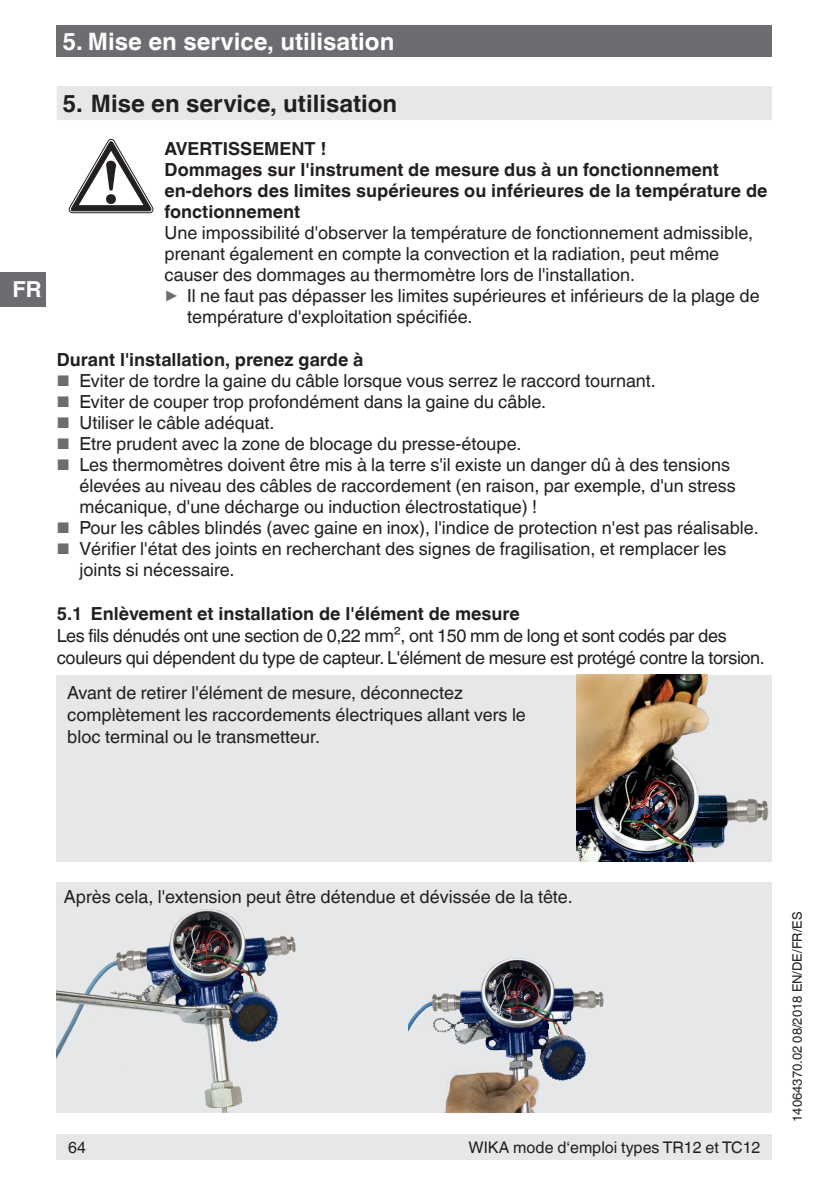
<style>
.page{position:relative;width:840px;height:1191px;background:#fff}
.page>*{position:absolute;margin:0;border:0;box-sizing:border-box;transform-origin:0 0}
.t1{font:700 24px "Helvetica World";color:#231f20}
.t2{font:700 24px "Helvetica World";color:#fff}
.t3{font:700 22px "Helvetica World";color:#fff}
.t4{font:18px/21px "Helvetica World";color:#231f20}
.t5{font:700 18px/21px "Helvetica World";color:#231f20}
.t6{font:18px/22px "Helvetica World";letter-spacing:-.02em;color:#231f20}
.t7{font:16px "Helvetica World";color:#231f20}
.t8{font:13px "Helvetica World";color:#231f20}
.s1{font-size:17.6px;color:#6c6d70}
.s2{font-size:15.4px;color:#6c6d70}
</style>
<div class="page">
<div style="left:57px;top:675px;width:714px;height:186px;background:#e6e7e9"></div>
<div style="left:57px;top:882px;width:714px;height:230px;background:#e6e7e9"></div>
<img style="left:576px;top:675px;width:193px;height:186px">
<img style="left:57px;top:909px;width:239px;height:203px">
<img style="left:408px;top:958px;width:196px;height:154px">
<div style="left:57px;top:26px;width:714px;height:31px;background:#6c6d70"></div>
<div style="left:0;top:272px;width:45px;height:34px;background:#6c6d70"></div>
<div style="left:57px;top:1134px;width:714px;height:25px;background:#e6e7e9"></div>
<div style="left:57px;top:86px;width:714px;height:34px;background:#e6e7e9"></div>
<svg style="left:69px;top:139px;width:84px;height:74px"></svg>
<p class="t3" style="left:12px;top:277px;width:30px">FR</p>
<h1 class="t2" style="left:62px;top:27px;width:333px">5. Mise en service, utilisation</h1>
<h1 class="t1" style="left:62px;top:89px;width:336px">5. Mise en service, utilisation</h1>
<p class="t5" style="left:164px;top:138px;width:604px">AVERTISSEMENT !<br>Dommages sur l'instrument de mesure dus à un fonctionnement en-dehors des limites supérieures ou inférieures de la température de fonctionnement</p>
<p class="t4" style="left:164px;top:222px;width:589px">Une impossibilité d'observer la température de fonctionnement admissible,</p>
<p class="t4" style="left:164px;top:243px;width:556px">prenant également en compte la convection et la radiation, peut même</p>
<p class="t4" style="left:164px;top:264px;width:472px">causer des dommages au thermomètre lors de l'installation.</p>
<p class="t4" style="left:164px;top:285px;width:596px"><span class="s1">▶</span> Il ne faut pas dépasser les limites supérieures et inférieurs de la plage de</p>
<p class="t4" style="left:187px;top:306px;width:287px">température d'exploitation spécifiée.</p>
<p class="t5" style="left:57px;top:349px;width:308px">Durant l'installation, prenez garde à</p>
<p class="t4" style="left:57px;top:370px;width:600px"><span class="s2">■</span> Eviter de tordre la gaine du câble lorsque vous serrez le raccord tournant.</p>
<p class="t4" style="left:57px;top:391px;width:491px"><span class="s2">■</span> Eviter de couper trop profondément dans la gaine du câble.</p>
<p class="t4" style="left:57px;top:412px;width:219px"><span class="s2">■</span> Utiliser le câble adéquat.</p>
<p class="t4" style="left:57px;top:433px;width:466px"><span class="s2">■</span> Etre prudent avec la zone de blocage du presse-étoupe.</p>
<p class="t4" style="left:79px;top:454px;width:657px;text-indent:-23px"><span class="s2">■</span> Les thermomètres doivent être mis à la terre s'il existe un danger dû à des tensions élevées au niveau des câbles de raccordement (en raison, par exemple, d'un stress mécanique, d'une décharge ou induction électrostatique) !</p>
<p class="t4" style="left:57px;top:517px;width:703px"><span class="s2">■</span> Pour les câbles blindés (avec gaine en inox), l'indice de protection n'est pas réalisable.</p>
<p class="t4" style="left:79px;top:538px;width:648px;text-indent:-23px"><span class="s2">■</span> Vérifier l'état des joints en recherchant des signes de fragilisation, et remplacer les joints si nécessaire.</p>
<p class="t5" style="left:57px;top:603px;width:464px">5.1 Enlèvement et installation de l'élément de mesure</p>
<p class="t6" style="left:57px;top:624px;width:709px">Les fils dénudés ont une section de 0,22 mm², ont 150 mm de long et sont codés par des couleurs qui dépendent du type de capteur. L'élément de mesure est protégé contre la torsion.</p>
<p class="t4" style="left:67px;top:681px;width:460px;line-height:22px">Avant de retirer l'élément de mesure, déconnectez complètement les raccordements électriques allant vers le bloc terminal ou le transmetteur.</p>
<p class="t4" style="left:64px;top:886px;width:510px">Après cela, l'extension peut être détendue et dévissée de la tête.</p>
<p class="t7" style="left:68px;top:1137px;width:19px">64</p>
<p class="t7" style="left:468px;top:1137px;width:293px">WIKA mode d‘emploi types TR12 et TC12</p>
<p class="t8" style="left:789px;top:1121px;width:211px;rotate:-90deg">14064370.02 08/2018 EN/DE/FR/ES</p>
</div>
